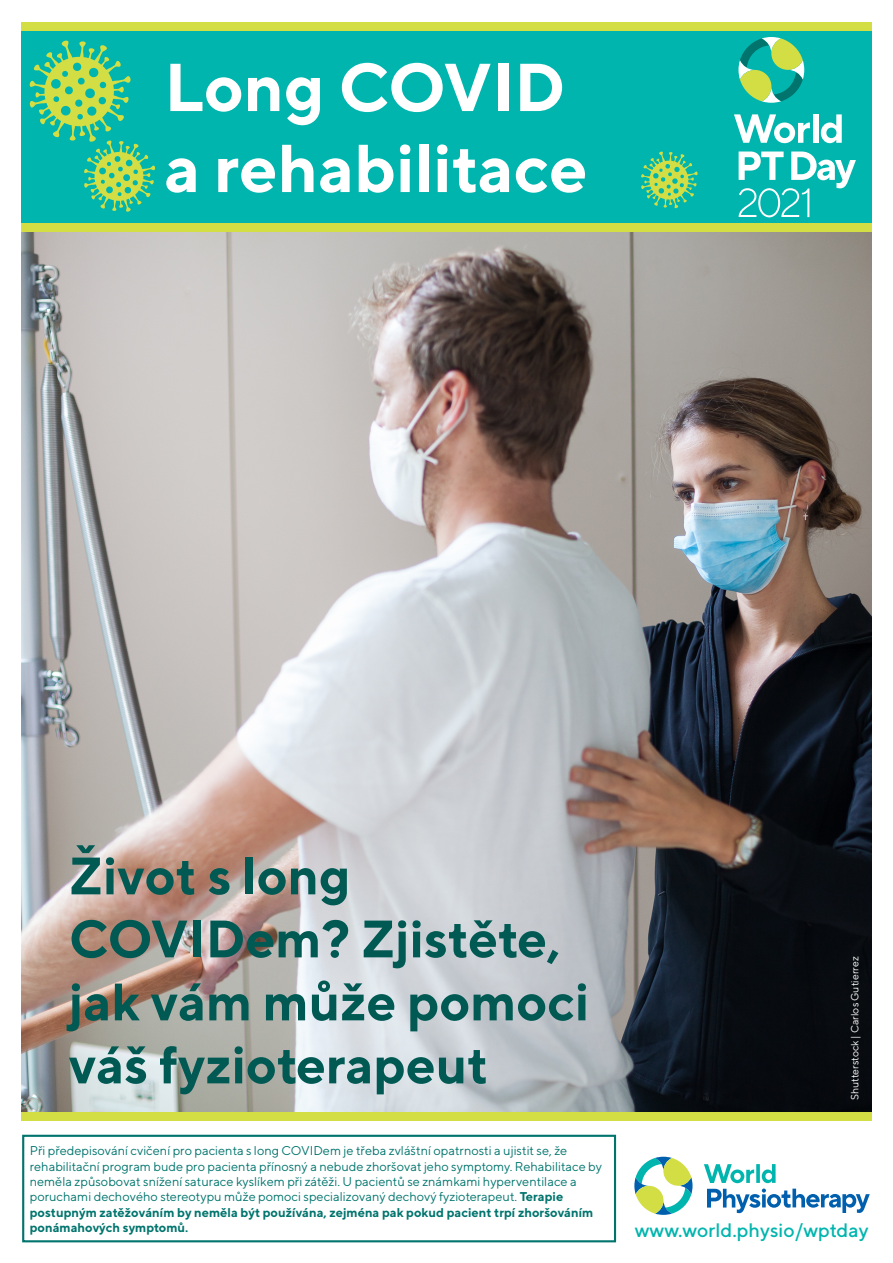
<style>
.page{position:relative;width:893px;height:1263px;background:#fff}
.page>*{position:absolute;margin:0;border:0;box-sizing:border-box;transform-origin:0 0}
.t1{font:700 67.5px/81px "TT Norms";color:#fff}
.t2{font:700 52.5px/63px "TT Norms";color:#005953}
.t3{font:500 19.5px "TT Norms";color:#00b5ae}
.t4{font:12.75px/15.3px "TT Norms";color:#00746d}
.t5{font:10.5px "TT Norms";color:#fff}
.s1{font-weight:700}
</style>
<div class="page">
<img style="left:21px;top:232px;width:850px;height:880px">
<div style="left:21px;top:24px;width:851px;height:199px;background:#00b5ae"></div>
<div style="left:21px;top:223px;width:851px;height:9px;background:#d2de43"></div>
<div style="left:21px;top:22px;width:851px;height:9px;background:#d2de43"></div>
<svg style="left:738px;top:37px;width:66px;height:66px"></svg>
<svg style="left:734px;top:114px;width:76px;height:29px"></svg>
<div style="left:813px;top:114px;width:6px;height:29px;background:#fff"></div>
<svg style="left:821px;top:114px;width:21px;height:29px"></svg>
<svg style="left:739px;top:152px;width:117px;height:65px"></svg>
<svg style="left:704px;top:1164px;width:166px;height:49px"></svg>
<svg style="left:634px;top:1157px;width:58px;height:58px"></svg>
<div style="left:22px;top:1135px;width:594px;height:107px;border:2px solid #00746d"></div>
<svg style="left:29px;top:40px;width:127px;height:172px"></svg>
<div style="left:21px;top:1112px;width:851px;height:9px;background:#d2de43"></div>
<svg style="left:641px;top:151px;width:57px;height:57px"></svg>
<h1 class="t1" style="left:164px;top:45px;width:425px">Long COVID a rehabilitace</h1>
<h2 class="t2" style="left:69px;top:843px;width:522px">Život s long<br>COVIDem? Zjistěte, jak vám může pomoci váš fyzioterapeut</h2>
<p class="t4" style="left:30px;top:1143px;width:574px">Při předepisování cvičení pro pacienta s long COVIDem je třeba zvláštní opatrnosti a ujistit se, že rehabilitační program bude pro pacienta přínosný a nebude zhoršovat jeho symptomy. Rehabilitace by neměla způsobovat snížení saturace kyslíkem při zátěži. U pacientů se známkami hyperventilace a poruchami dechového stereotypu může pomoci specializovaný dechový fyzioterapeut. <span class="s1">Terapie postupným zatěžováním by neměla být používána, zejména pak pokud pacient trpí zhoršováním ponámahových symptomů.</span></p>
<p class="t5" style="left:848px;top:1100px;width:145px;rotate:-90deg">Shutterstock | Carlos Gutierrez</p>
<h3 class="t3" style="left:635px;top:1218px;width:235px">www.world.physio/wptday</h3>
</div>
